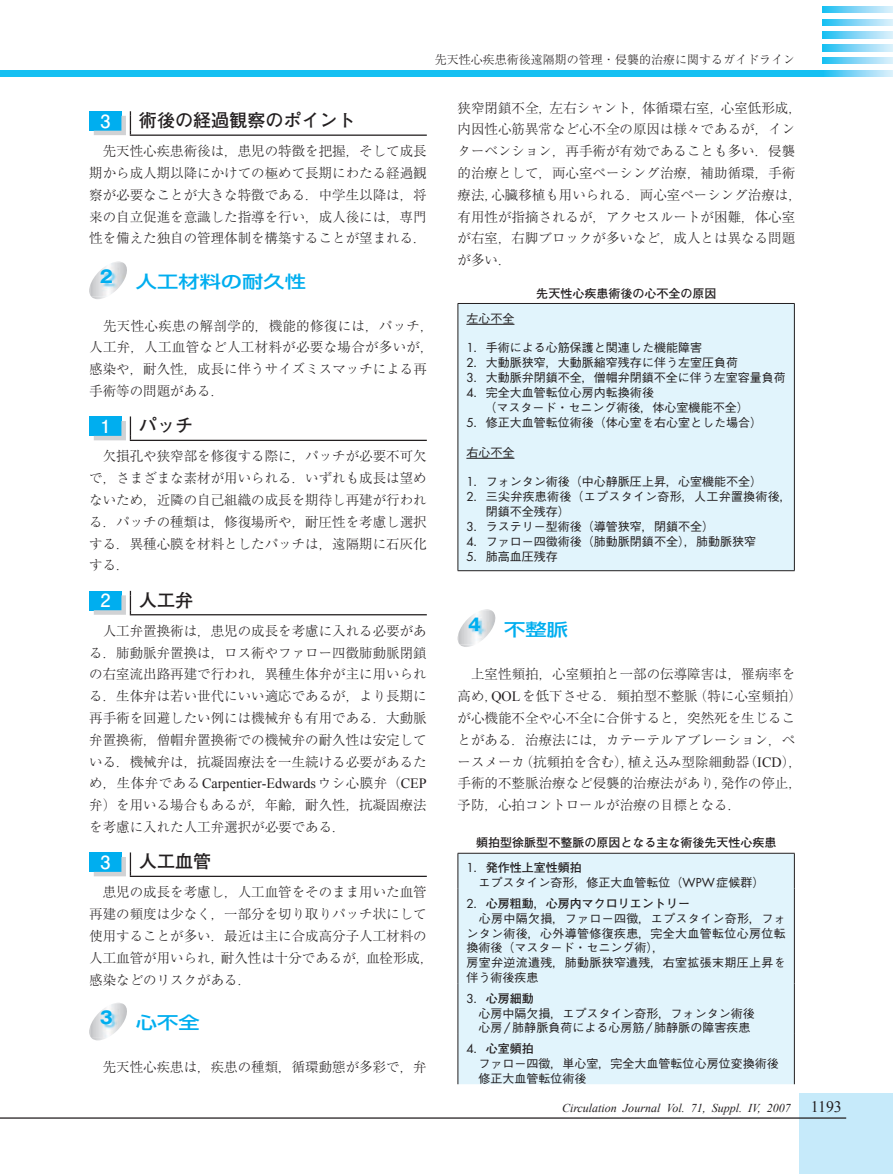
<style>
.page{position:relative;width:893px;height:1174px;background:#fff}
.page>*{position:absolute;margin:0;border:0;box-sizing:border-box;transform-origin:0 0}
.t1{font:700 18px "Futo Go B101 Pro";color:#231f20}
.t2{font:700 18px "Futo Go B101 Pro";color:#fff}
.t3{font:500 16.95px "Shin Go Pro";color:#00aeef;scale:1.25 1}
.t4{font:700 16.95px "Gothic MB101 Pro";color:#00aeef}
.t5{font:14.1px "Times New Roman";color:#231f20}
.t6{font:300 13.5px/21.8px "Ryumin Pro";color:#231f20}
.t7{font:300 13.5px/21.8px "Ryumin Pro";letter-spacing:.025em;color:#231f20}
.t8{font:500 12px/14.9px "Gothic BBB Pro";color:#231f20}
.t9{font:500 12px/14.9px "Gothic BBB Pro";letter-spacing:.025em;color:#231f20}
.t10{font:700 12px/25px "Futo Go B101 Pro";color:#231f20}
.t11{font:italic 12px "Times New Roman";color:#231f20}
.t12{font:300 12px "Ryumin Pro";color:#231f20}
.s1{font-family:"Ryumin Pro";font-weight:300;font-size:13.5px}
.s2{font-family:"Futura";font-weight:400}
.s3{font-family:"Times New Roman";font-weight:400;font-size:14.1px}
.s4{font-family:"Gothic BBB Pro";font-weight:500}
.s5{font-style:normal;font-size:15.9px}
</style>
<div class="page">
<div style="left:799px;top:1093px;width:94px;height:81px;background:#c6eafa"></div>
<div style="left:0;top:70px;width:893px;height:7px;background:#15c0f2"></div>
<svg style="left:826px;top:70px;width:67px;height:7px"></svg>
<svg style="left:823px;top:57px;width:70px;height:7px"></svg>
<svg style="left:823px;top:45px;width:70px;height:6px"></svg>
<svg style="left:823px;top:32px;width:70px;height:6px"></svg>
<svg style="left:823px;top:19px;width:70px;height:7px"></svg>
<svg style="left:823px;top:6px;width:70px;height:7px"></svg>
<hr style="left:0;top:1117px;width:846px;height:1px;background:#231f20">
<div style="left:89px;top:111px;width:32px;height:20px;background:#00aeef"></div>
<svg style="left:94px;top:111px;width:37px;height:24px"></svg>
<hr style="left:130px;top:134px;width:297px;height:2px;background:#231f20">
<svg style="left:89px;top:261px;width:31px;height:38px"></svg>
<img style="left:90px;top:262px;width:37px;height:35px">
<div style="left:89px;top:416px;width:32px;height:20px;background:#00aeef"></div>
<svg style="left:94px;top:416px;width:37px;height:24px"></svg>
<hr style="left:130px;top:440px;width:297px;height:1px;background:#231f20">
<div style="left:89px;top:591px;width:32px;height:19px;background:#00aeef"></div>
<svg style="left:94px;top:591px;width:37px;height:24px"></svg>
<hr style="left:130px;top:614px;width:297px;height:1px;background:#231f20">
<div style="left:89px;top:852px;width:32px;height:20px;background:#00aeef"></div>
<svg style="left:94px;top:852px;width:37px;height:24px"></svg>
<hr style="left:130px;top:875px;width:297px;height:2px;background:#231f20">
<svg style="left:89px;top:1028px;width:18px;height:12px"></svg>
<img style="left:90px;top:1003px;width:37px;height:34px">
<div style="left:458px;top:303px;width:336px;height:267px;background:#e1f4fc"></div>
<hr style="left:458px;top:303px;width:337px;height:1px;background:#231f20">
<hr style="left:458px;top:304px;width:1px;height:266px;background:#231f20">
<hr style="left:794px;top:304px;width:1px;height:266px;background:#231f20">
<hr style="left:458px;top:570px;width:337px;height:1px;background:#231f20">
<hr style="left:466px;top:324px;width:48px;height:1px;background:#231f20">
<hr style="left:466px;top:458px;width:48px;height:1px;background:#231f20">
<svg style="left:457px;top:609px;width:33px;height:38px"></svg>
<img style="left:459px;top:610px;width:37px;height:34px">
<div style="left:459px;top:854px;width:335px;height:230px;background:#e1f4fc"></div>
<hr style="left:458px;top:853px;width:337px;height:1px;background:#231f20">
<hr style="left:458px;top:853px;width:1px;height:35px;background:#231f20">
<hr style="left:794px;top:853px;width:1px;height:35px;background:#231f20">
<hr style="left:458px;top:888px;width:1px;height:95px;background:#231f20">
<hr style="left:794px;top:888px;width:1px;height:95px;background:#231f20">
<hr style="left:458px;top:983px;width:1px;height:51px;background:#231f20">
<hr style="left:794px;top:983px;width:1px;height:51px;background:#231f20">
<hr style="left:458px;top:1034px;width:1px;height:50px;background:#231f20">
<hr style="left:794px;top:1034px;width:1px;height:50px;background:#231f20">
<p class="t12" style="left:435px;top:51px;width:362px">先天性心疾患術後遠隔期の管理・侵襲的治療に関するガイドライン</p>
<h1 class="t2" style="left:100px;top:107px;width:12px">3</h1>
<h1 class="t1" style="left:139px;top:106px;width:218px">術後の経過観察のポイント</h1>
<p class="t6" style="left:89px;top:139px;width:339px;text-align:justify">　先天性心疾患術後は，患児の特徴を把握，そして成長期から成人期以降にかけての極めて長期にわたる経過観察が必要なことが大きな特徴である．中学生以降は，将来の自立促進を意識した指導を行い，成人後には，専門性を備えた独自の管理体制を構築することが望まれる．</p>
<p class="t4" style="left:100px;top:262px;width:14px">2</p>
<p class="t3" style="left:136px;top:268px;width:138px">人工材料の耐久性</p>
<p class="t7" style="left:89px;top:313px;width:346px">　先天性心疾患の解剖学的，機能的修復には，パッチ，人工弁，人工血管など人工材料が必要な場合が多いが，感染や，耐久性，成長に伴うサイズミスマッチによる再手術等の問題がある．</p>
<h1 class="t2" style="left:100px;top:412px;width:12px">1</h1>
<h1 class="t1" style="left:139px;top:411px;width:56px">パッチ</h1>
<p class="t6" style="left:89px;top:444px;width:339px;text-align:justify">　欠損孔や狭窄部を修復する際に，パッチが必要不可欠で，さまざまな素材が用いられる．いずれも成長は望めないため，近隣の自己組織の成長を期待し再建が行われる．パッチの種類は，修復場所や，耐圧性を考慮し選択する．異種心膜を材料としたパッチは，遠隔期に石灰化する．</p>
<h1 class="t2" style="left:100px;top:586px;width:12px">2</h1>
<h1 class="t1" style="left:139px;top:585px;width:56px">人工弁</h1>
<p class="t6" style="left:89px;top:618px;width:339px;text-align:justify">　人工弁置換術は，患児の成長を考慮に入れる必要がある．肺動脈弁置換は，ロス術やファロー四徴肺動脈閉鎖の右室流出路再建で行われ，異種生体弁が主に用いられる．生体弁は若い世代にいい適応であるが，より長期に再手術を回避したい例には機械弁も有用である．大動脈弁置換術，僧帽弁置換術での機械弁の耐久性は安定している．機械弁は，抗凝固療法を一生続ける必要があるた</p>
<p class="t5" style="left:89px;top:775px;width:339px"><span class="s1">め，生体弁である</span>Carpentier-Edwards<span class="s1">ウシ心膜弁（</span>CEP</p>
<p class="t6" style="left:89px;top:793px;width:339px">弁）を用いる場合もあるが，年齢，耐久性，抗凝固療法を考慮に入れた人工弁選択が必要である．</p>
<h1 class="t2" style="left:100px;top:847px;width:12px">3</h1>
<h1 class="t1" style="left:139px;top:847px;width:74px">人工血管</h1>
<p class="t6" style="left:89px;top:880px;width:346px">　患児の成長を考慮し，人工血管をそのまま用いた血管再建の頻度は少なく，一部分を切り取りパッチ状にして使用することが多い．最近は主に合成高分子人工材料の人工血管が用いられ，耐久性は十分であるが，血栓形成，感染などのリスクがある．</p>
<p class="t4" style="left:100px;top:1003px;width:14px">3</p>
<p class="t3" style="left:136px;top:1009px;width:53px">心不全</p>
<p class="t6" style="left:89px;top:1054px;width:339px">　先天性心疾患は，疾患の種類，循環動態が多彩で，弁</p>
<p class="t6" style="left:458px;top:95px;width:346px">狭窄閉鎖不全，左右シャント，体循環右室，心室低形成，内因性心筋異常など心不全の原因は様々であるが，インターベンション，再手術が有効であることも多い．侵襲的治療として，両心室ペーシング治療，補助循環，手術療法，心臓移植も用いられる．両心室ペーシング治療は，有用性が指摘されるが，アクセスルートが困難，体心室が右室，右脚ブロックが多いなど，成人とは異なる問題が多い．</p>
<p class="t10" style="left:536px;top:279px;width:182px">先天性心疾患術後の心不全の原因</p>
<p class="t8" style="left:466px;top:309px;width:50px">左心不全</p>
<p class="t8" style="left:466px;top:339px;width:321px"><span class="s2">1</span>．手術による心筋保護と関連した機能障害<br><span class="s2">2</span>．大動脈狭窄，大動脈縮窄残存に伴う左室圧負荷<br><span class="s2">3</span>．大動脈弁閉鎖不全，僧帽弁閉鎖不全に伴う左室容量負荷<br><span class="s2">4</span>．完全大血管転位心房内転換術後<br>　　（マスタード・セニング術後，体心室機能不全）<br><span class="s2">5</span>．修正大血管転位術後（体心室を右心室とした場合）</p>
<p class="t8" style="left:466px;top:443px;width:50px">右心不全</p>
<p class="t8" style="left:466px;top:473px;width:297px"><span class="s2">1</span>．フォンタン術後（中心静脈圧上昇，心室機能不全）</p>
<p class="t9" style="left:466px;top:488px;width:327px"><span class="s2">2</span>．三尖弁疾患術後（エプスタイン奇形，人工弁置換術後，</p>
<p class="t8" style="left:486px;top:502px;width:86px">閉鎖不全残存）</p>
<p class="t8" style="left:466px;top:517px;width:249px"><span class="s2">3</span>．ラステリー型術後（導管狭窄，閉鎖不全）</p>
<p class="t8" style="left:466px;top:532px;width:291px"><span class="s2">4</span>．ファロー四徴術後（肺動脈閉鎖不全），肺動脈狭窄</p>
<p class="t8" style="left:466px;top:547px;width:93px"><span class="s2">5</span>．肺高血圧残存</p>
<p class="t4" style="left:468px;top:610px;width:14px">4</p>
<p class="t3" style="left:504px;top:615px;width:53px">不整脈</p>
<p class="t6" style="left:458px;top:662px;width:346px">　上室性頻拍，心室頻拍と一部の伝導障害は，罹病率を高め，<span class="s3">QOL</span>を低下させる．頻拍型不整脈（特に心室頻拍）が心機能不全や心不全に合併すると，突然死を生じることがある．治療法には，カテーテルアブレーション，ペースメーカ（抗頻拍を含む），植え込み型除細動器（<span class="s3">ICD</span>），手術的不整脈治療など侵襲的治療法があり，発作の停止，予防，心拍コントロールが治療の目標となる．</p>
<p class="t10" style="left:466px;top:828px;width:312px;text-indent:10px">頻拍型徐脈型不整脈の原因となる主な術後先天性心疾患<br><span class="s2">1</span><span class="s4">．</span>発作性上室性頻拍</p>
<p class="t8" style="left:478px;top:873px;width:288px">エプスタイン奇形，修正大血管転位（<span class="s2">WPW</span>症候群）</p>
<p class="t10" style="left:466px;top:889px;width:225px"><span class="s2">2</span><span class="s4">．</span>心房粗動，心房内マクロリエントリー</p>
<p class="t9" style="left:466px;top:909px;width:321px">　心房中隔欠損，ファロー四徴，エプスタイン奇形，フォンタン術後，心外導管修復疾患，完全大血管転位心房位転換術後（マスタード・セニング術），<br>房室弁逆流遺残，肺動脈狭窄遺残，右室拡張末期圧上昇を伴う術後疾患</p>
<p class="t10" style="left:466px;top:984px;width:69px"><span class="s2">3</span><span class="s4">．</span>心房細動</p>
<p class="t8" style="left:466px;top:1004px;width:290px">　心房中隔欠損，エプスタイン奇形，フォンタン術後　心房<span class="s2">/</span>肺静脈負荷による心房筋<span class="s2">/</span>肺静脈の障害疾患</p>
<p class="t10" style="left:466px;top:1034px;width:69px"><span class="s2">4</span><span class="s4">．</span>心室頻拍</p>
<p class="t8" style="left:466px;top:1054px;width:314px;text-indent:12px">ファロー四徴，単心室，完全大血管転位心房位変換術後　修正大血管転位術後</p>
<p class="t11" style="left:562px;top:1101px;width:281px">Circulation Journal Vol. 71, Suppl. IV, 2007 <span class="s5">1193</span></p>
</div>
